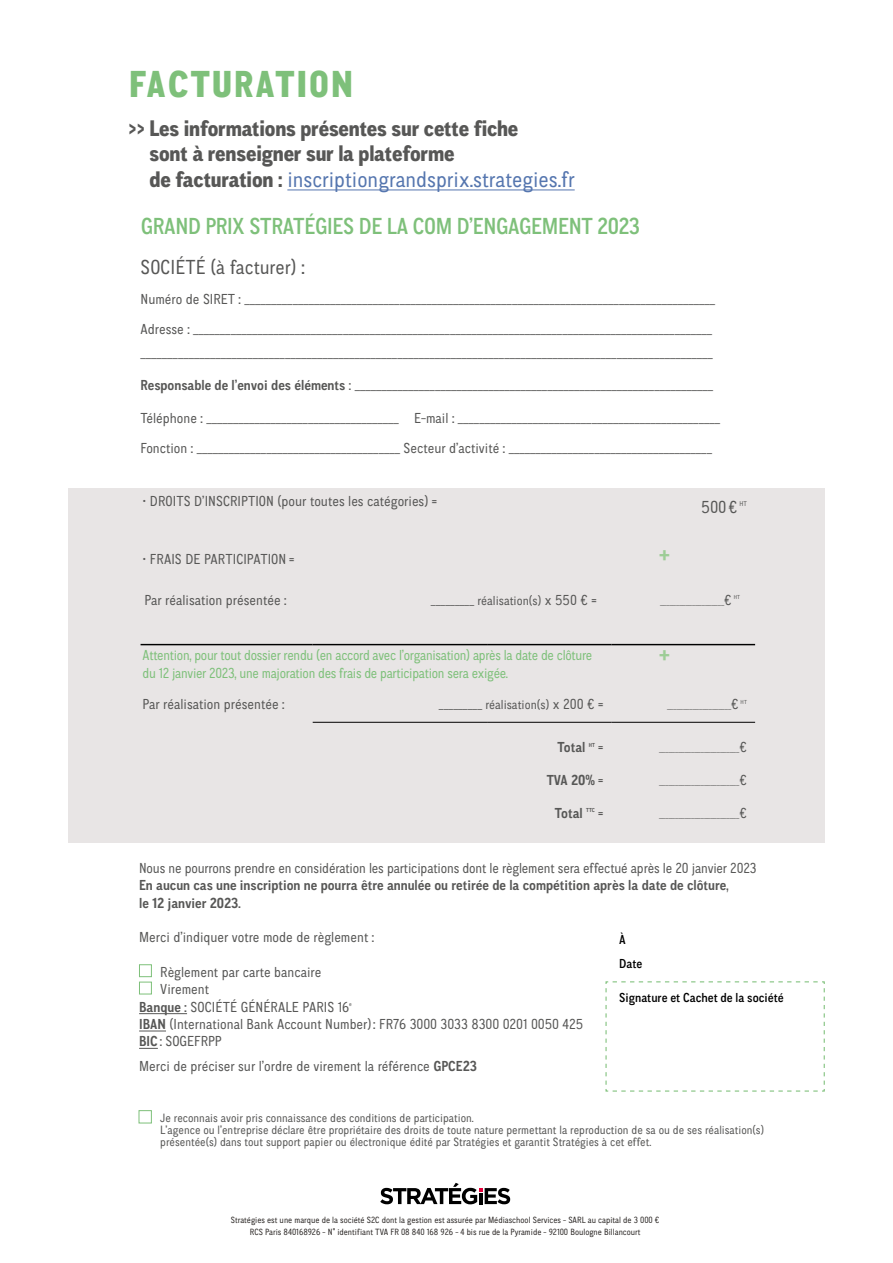
<style>
.page{position:relative;width:893px;height:1263px;background:#fff}
.page>*{position:absolute;margin:0;border:0;box-sizing:border-box;transform-origin:0 0}
.t1{font:800 37.5px "CA Normal";letter-spacing:.055em;color:#7ec07a}
.t2{font:700 28.95px "CA Normal";color:#9dcd96}
.t3{font:500 23.1px "CA Normal";letter-spacing:-.015em;color:#7ec07a}
.t4{font:800 22.5px/25.5px "CA Normal";letter-spacing:-.01em;color:#575756}
.t5{font:20.25px "CA Normal";color:#575756}
.t6{font:17.4px "CA Normal";color:#575756}
.t7{font:14.4px/30.3px "CA Normal";color:#575756}
.t8{font:14.4px/17.4px "CA Normal";letter-spacing:-.02em;color:#7ec07a}
.t9{font:700 14.4px/17.4px "CA Normal";color:#575756}
.t10{font:13.05px "CA Normal";color:#575756}
.t11{font:500 13.05px/23.9px "CA Normal";color:#000}
.t12{font:12px/12px "CA Normal";color:#575756}
.t13{font:9px/12px "CA Normal";color:#2b2725;text-align:center}
.t14{font:8.7px "CA Normal";color:#575756}
.t15{font:6.9px "CA Normal";color:#575756}
.t16{font:5.85px "CA Normal";color:#575756}
.t17{font:700 5.85px "CA Normal";color:#575756}
.s1{font-weight:400;color:#5576af}
.s2{font-weight:700}
.s3{font-size:14.4px}
</style>
<div class="page">
<hr style="left:287px;top:190px;width:288px;height:1px;background:#5576af">
<div style="left:139px;top:1110px;width:13px;height:13px;border:1px solid #7ec07a"></div>
<div style="left:68px;top:488px;width:757px;height:355px;background:#e8e5e5"></div>
<hr style="left:141px;top:644px;width:172px;height:1px;background:#000">
<hr style="left:313px;top:644px;width:175px;height:1px;background:#000">
<hr style="left:488px;top:644px;width:124px;height:1px;background:#000">
<hr style="left:612px;top:644px;width:143px;height:1px;background:#000">
<hr style="left:313px;top:722px;width:175px;height:1px;background:#000">
<hr style="left:488px;top:722px;width:124px;height:1px;background:#000">
<hr style="left:612px;top:722px;width:143px;height:1px;background:#000">
<hr style="left:139px;top:1013px;width:48px;height:1px;background:#575756">
<svg style="left:139px;top:1031px;width:27px;height:1px"></svg>
<svg style="left:139px;top:1048px;width:19px;height:1px"></svg>
<div style="left:139px;top:964px;width:13px;height:13px;border:1px solid #7ec07a"></div>
<div style="left:139px;top:982px;width:13px;height:12px;border:1px solid #7ec07a"></div>
<svg style="left:605px;top:981px;width:220px;height:111px"></svg>
<svg style="left:380px;top:1183px;width:130px;height:21px"></svg>
<h1 class="t1" style="left:129px;top:57px;width:226px">FACTURATION</h1>
<h3 class="t4" style="left:150px;top:115px;width:427px;text-indent:-21px">&gt;&gt; Les informations présentes sur cette fiche<br>sont à renseigner sur la plateforme<br>de facturation : <span class="s1">inscriptiongrandsprix.strategies.fr</span></h3>
<h3 class="t3" style="left:141px;top:210px;width:501px">GRAND PRIX STRATÉGIES DE LA COM D’ENGAGEMENT 2023</h3>
<h3 class="t5" style="left:141px;top:253px;width:166px">SOCIÉTÉ (à facturer) :</h3>
<p class="t7" style="left:141px;top:284px;width:576px">Numéro de SIRET : ________________________________________________________________________________________<br>Adresse : _________________________________________________________________________________________________</p>
<p class="t7" style="left:141px;top:337px;width:574px">___________________________________________________________________________________________________________</p>
<p class="t7" style="left:141px;top:370px;width:574px"><span class="s2">Responsable de l’envoi des éléments</span> : ___________________________________________________________________</p>
<p class="t7" style="left:141px;top:402px;width:581px">Téléphone : ____________________________________ E-mail : _________________________________________________<br>Fonction : ______________________________________ Secteur d’activité : ______________________________________</p>
<p class="t7" style="left:143px;top:486px;width:296px">• DROITS D’INSCRIPTION (pour toutes les catégories) =</p>
<p class="t6" style="left:701px;top:495px;width:38px">500€</p>
<p class="t15" style="left:739px;top:499px;width:9px">HT</p>
<h2 class="t2" style="left:659px;top:534px;width:12px">+</h2>
<p class="t7" style="left:143px;top:544px;width:153px">• FRAIS DE PARTICIPATION =</p>
<p class="t7" style="left:145px;top:584px;width:143px">Par réalisation présentée :</p>
<p class="t10" style="left:431px;top:591px;width:167px">_________ réalisation(s) <span class="s3">x 550 € =</span></p>
<p class="t14" style="left:660px;top:596px;width:73px">____________________<span class="s3">€</span></p>
<p class="t16" style="left:734px;top:593px;width:8px">HT</p>
<p class="t8" style="left:143px;top:646px;width:451px">Attention, pour tout dossier rendu (en accord avec l’organisation) après la date de clôture du 12 janvier 2023, une majoration des frais de participation sera exigée.</p>
<p class="t7" style="left:143px;top:689px;width:143px">Par réalisation présentée :</p>
<p class="t10" style="left:439px;top:696px;width:166px">_________ réalisation(s) <span class="s3">x 200 € =</span></p>
<p class="t14" style="left:667px;top:700px;width:73px">____________________<span class="s3">€</span></p>
<p class="t16" style="left:741px;top:698px;width:8px">HT</p>
<p class="t9" style="left:557px;top:738px;width:30px">Total</p>
<p class="t17" style="left:589px;top:740px;width:8px">HT</p>
<h2 class="t2" style="left:659px;top:634px;width:12px">+</h2>
<p class="t9" style="left:598px;top:738px;width:7px">=</p>
<p class="t14" style="left:659px;top:743px;width:89px">_________________________<span class="s3">€</span></p>
<p class="t9" style="left:547px;top:771px;width:58px">TVA 20% =</p>
<p class="t14" style="left:659px;top:776px;width:89px">_________________________<span class="s3">€</span></p>
<p class="t9" style="left:555px;top:804px;width:30px">Total</p>
<p class="t17" style="left:586px;top:806px;width:10px">TTC</p>
<p class="t9" style="left:598px;top:804px;width:7px">=</p>
<p class="t14" style="left:659px;top:809px;width:89px">_________________________<span class="s3">€</span></p>
<p class="t7" style="left:139px;top:852px;width:619px">Nous ne pourrons prendre en considération les participations dont le règlement sera effectué après le 20 janvier 2023</p>
<p class="t9" style="left:139px;top:876px;width:591px">En aucun cas une inscription ne pourra être annulée ou retirée de la compétition après la date de clôture, le 12 janvier 2023.</p>
<p class="t7" style="left:139px;top:922px;width:237px">Merci d’indiquer votre mode de règlement :</p>
<p class="t7" style="left:160px;top:956px;width:163px">Règlement par carte bancaire</p>
<p class="t7" style="left:160px;top:974px;width:50px">Virement</p>
<p class="t7" style="left:139px;top:991px;width:212px"><span class="s2">Banque :</span> SOCIÉTÉ GÉNÉRALE PARIS 16</p>
<p class="t16" style="left:349px;top:1000px;width:4px">e</p>
<p class="t7" style="left:139px;top:1015px;width:446px;line-height:17.4px"><span class="s2">IBAN</span> (International Bank Account Number): FR76 3000 3033 8300 0201 0050 425<br><span class="s2">BIC</span>: SOGEFRPP</p>
<p class="t7" style="left:139px;top:1050px;width:339px">Merci de préciser sur l’ordre de virement la référence <span class="s2">GPCE23</span></p>
<p class="t11" style="left:619px;top:927px;width:25px">À<br>Date</p>
<p class="t11" style="left:619px;top:985px;width:166px">Signature et Cachet de la société</p>
<p class="t12" style="left:160px;top:1111px;width:605px">Je reconnais avoir pris connaissance des conditions de participation.<br>L’agence ou l’entreprise déclare être propriétaire des droits de toute nature permettant la reproduction de sa ou de ses réalisation(s) présentée(s) dans tout support papier ou électronique édité par Stratégies et garantit Stratégies à cet effet.</p>
<p class="t13" style="left:231px;top:1213px;width:430px">Stratégies est une marque de la société S2C dont la gestion est assurée par Médiaschool Services - SARL au capital de 3 000 €<br>RCS Paris 840168926 - N° identifiant TVA FR 08 840 168 926 - 4 bis rue de la Pyramide - 92100 Boulogne Billancourt</p>
</div>
